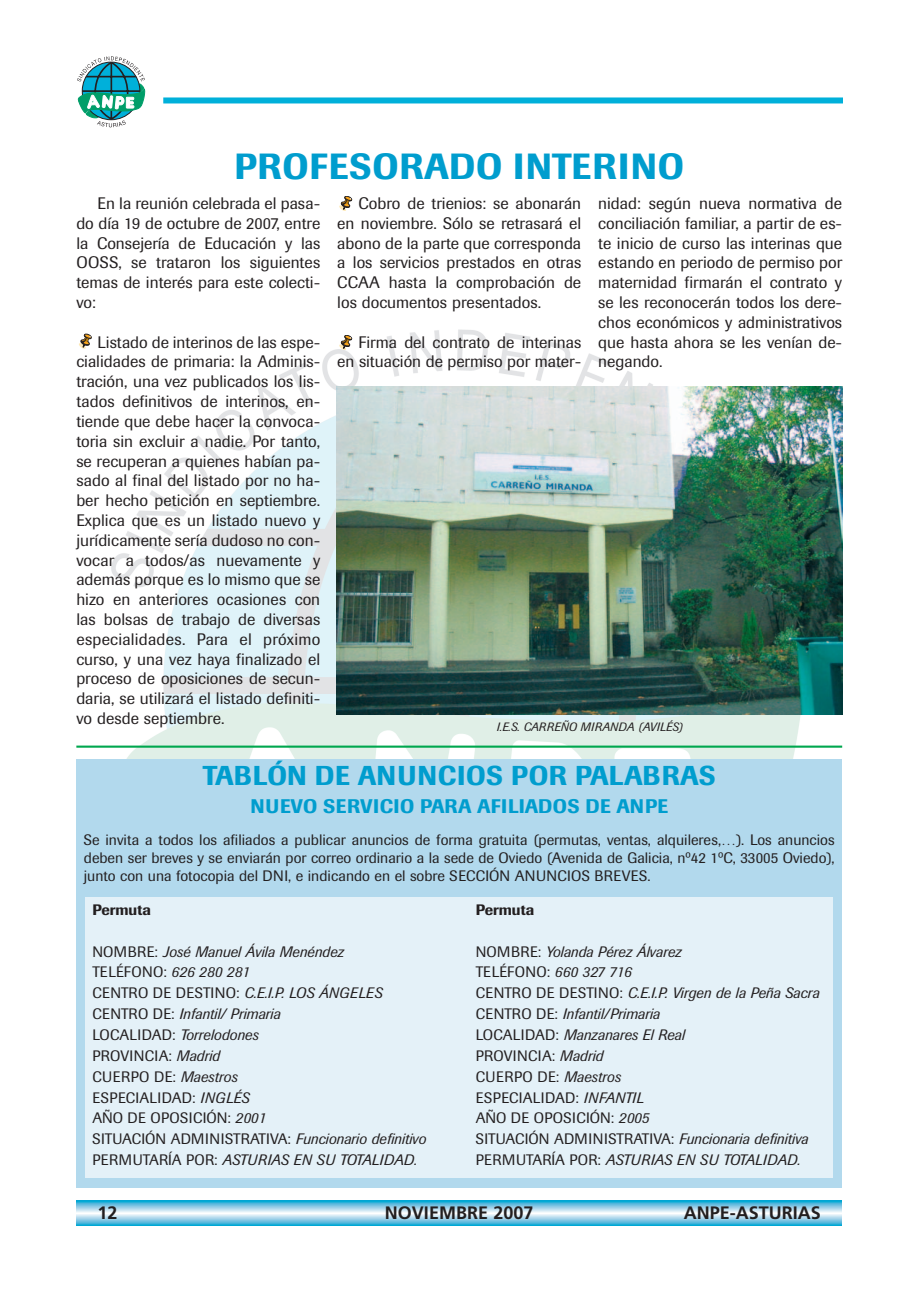
<style>
.page{position:relative;width:919px;height:1289px;background:#fff}
.page>*{position:absolute;margin:0;border:0;box-sizing:border-box;transform-origin:0 0}
.t1{font:500 36px "Imago";letter-spacing:.02em;color:#009dce}
.t2{font:500 27px "Imago";letter-spacing:.02em;color:#009dce}
.t3{font:500 19.5px "Imago";letter-spacing:.02em;color:#009dce}
.t4{font:700 18px "Frutiger LT Std";color:#231f20}
.t5{font:16.5px/19.8px "Imago";color:#231f20;text-align:justify}
.t6{font:italic 15px/20.9px "Imago";color:#231f20}
.t7{font:15px/18px "Imago";color:#231f20;text-align:justify}
.t8{font:500 15px "Imago";color:#231f20}
.t9{font:italic 12px "Imago";color:#231f20}
.s1{font-style:normal}
</style>
<div class="page">
<img style="left:106px;top:329px;width:706px;height:429px">
<div style="left:76px;top:1200px;width:766px;height:25px;background:#00a7d4"></div>
<svg style="left:76px;top:1223px;width:766px;height:1px"></svg>
<svg style="left:76px;top:1202px;width:766px;height:21px;background:#40b4db"></svg>
<div style="left:76px;top:1203px;width:766px;height:19px;background:#6cbee0"></div>
<div style="left:76px;top:1203px;width:766px;height:18px;background:#50b5db"></div>
<svg style="left:76px;top:1204px;width:766px;height:17px;background:#71c0e1"></svg>
<svg style="left:76px;top:1205px;width:766px;height:15px;background:#85c7e4"></svg>
<svg style="left:76px;top:1206px;width:766px;height:13px;background:#99cfe8"></svg>
<svg style="left:76px;top:1207px;width:766px;height:11px;background:#a9d5eb"></svg>
<svg style="left:76px;top:1208px;width:766px;height:9px;background:#bbddef"></svg>
<svg style="left:76px;top:1209px;width:766px;height:7px;background:#cde6f3"></svg>
<svg style="left:76px;top:1210px;width:766px;height:5px;background:#dfeef7"></svg>
<hr style="left:76px;top:1211px;width:766px;height:3px;background:#edf5fa">
<hr style="left:76px;top:1212px;width:766px;height:1px;background:#fff">
<div style="left:163px;top:97px;width:679px;height:6px;background:#00b0da"></div>
<svg style="left:77px;top:56px;width:68px;height:71px"></svg>
<div style="left:76px;top:758px;width:766px;height:429px;background:#b2d9ed"></div>
<hr style="left:76px;top:745px;width:766px;height:2px;background:#00a74e">
<img style="left:336px;top:386px;width:506px;height:328px">
<svg style="left:79px;top:334px;width:13px;height:14px"></svg>
<svg style="left:339px;top:335px;width:13px;height:15px"></svg>
<svg style="left:339px;top:196px;width:13px;height:15px"></svg>
<div style="left:85px;top:896px;width:747px;height:281px;background:#e4f1f8"></div>
<h1 class="t1" style="left:234px;top:154px;width:451px">PROFESORADO INTERINO</h1>
<p class="t5" style="left:76px;top:195px;width:245px;text-indent:21px">En la reunión celebrada el pasa&shy;do día 19 de octubre de 2007, entre la Consejería de Educación y las OOSS, se trataron los siguientes temas de interés para este colecti&shy;vo:</p>
<p class="t5" style="left:76px;top:333px;width:245px;text-indent:21px">Listado de interinos de las espe&shy;cialidades de primaria: la Adminis&shy;tración, una vez publicados los lis&shy;tados definitivos de interinos, en&shy;tiende que debe hacer la convoca&shy;toria sin excluir a nadie. Por tanto, se recuperan a quienes habían pa&shy;sado al final del listado por no ha&shy;ber hecho petición en septiembre.<br>Explica que es un listado nuevo y jurídicamente sería dudoso no con&shy;vocar a todos/as nuevamente y además porque es lo mismo que se hizo en anteriores ocasiones con las bolsas de trabajo de diversas especialidades. Para el próximo curso, y una vez haya finalizado el proceso de oposiciones de secun&shy;daria, se utilizará el listado definiti&shy;vo desde septiembre.</p>
<p class="t5" style="left:337px;top:195px;width:245px;text-indent:21px">Cobro de trienios: se abonarán en noviembre. Sólo se retrasará el abono de la parte que corresponda a los servicios prestados en otras CCAA hasta la comprobación de los documentos presentados.</p>
<p class="t5" style="left:337px;top:333px;width:245px;text-align:right">Firma del contrato de interinas en situación de permiso por mater-</p>
<p class="t5" style="left:598px;top:195px;width:245px">nidad: según nueva normativa de conciliación familiar, a partir de es&shy;te inicio de curso las interinas que estando en periodo de permiso por maternidad firmarán el contrato y se les reconocerán todos los dere&shy;chos económicos y administrativos que hasta ahora se les venían de&shy;negando.</p>
<p class="t9" style="left:496px;top:722px;width:188px">I.E.S. CARREÑO MIRANDA (AVILÉS)</p>
<h2 class="t2" style="left:203px;top:766px;width:514px">TABLÓN DE ANUNCIOS POR PALABRAS</h2>
<p class="t3" style="left:250px;top:798px;width:419px">NUEVO SERVICIO PARA AFILIADOS DE ANPE</p>
<p class="t7" style="left:84px;top:832px;width:752px">Se invita a todos los afiliados a publicar anuncios de forma gratuita (permutas, ventas, alquileres,…). Los anuncios deben ser breves y se enviarán por correo ordinario a la sede de Oviedo (Avenida de Galicia, nº42 1ºC, 33005 Oviedo), junto con una fotocopia del DNI, e indicando en el sobre SECCIÓN ANUNCIOS BREVES.</p>
<p class="t8" style="left:92px;top:904px;width:60px">Permuta</p>
<p class="t6" style="left:92px;top:942px;width:335px"><span class="s1">NOMBRE:</span> José Manuel Ávila Menéndez<br><span class="s1">TELÉFONO:</span> 626 280 281<br><span class="s1">CENTRO DE DESTINO:</span> C.E.I.P. LOS ÁNGELES<br><span class="s1">CENTRO DE:</span> Infantil/ Primaria<br><span class="s1">LOCALIDAD:</span> Torrelodones<br><span class="s1">PROVINCIA:</span> Madrid<br><span class="s1">CUERPO DE:</span> Maestros<br><span class="s1">ESPECIALIDAD:</span> INGLÉS<br><span class="s1">AÑO DE OPOSICIÓN:</span> 2001<br><span class="s1">SITUACIÓN ADMINISTRATIVA:</span> Funcionario definitivo<br><span class="s1">PERMUTARÍA POR:</span> ASTURIAS EN SU TOTALIDAD.</p>
<p class="t8" style="left:475px;top:904px;width:60px">Permuta</p>
<p class="t6" style="left:475px;top:942px;width:345px"><span class="s1">NOMBRE:</span> Yolanda Pérez Álvarez<br><span class="s1">TELÉFONO:</span> 660 327 716<br><span class="s1">CENTRO DE DESTINO:</span> C.E.I.P. Virgen de la Peña Sacra<br><span class="s1">CENTRO DE:</span> Infantil/Primaria<br><span class="s1">LOCALIDAD:</span> Manzanares El Real<br><span class="s1">PROVINCIA:</span> Madrid<br><span class="s1">CUERPO DE:</span> Maestros<br><span class="s1">ESPECIALIDAD:</span> INFANTIL<br><span class="s1">AÑO DE OPOSICIÓN:</span> 2005<br><span class="s1">SITUACIÓN ADMINISTRATIVA:</span> Funcionaria definitiva<br><span class="s1">PERMUTARÍA POR:</span> ASTURIAS EN SU TOTALIDAD.</p>
<p class="t4" style="left:98px;top:1205px;width:22px">12</p>
<p class="t4" style="left:385px;top:1205px;width:150px">NOVIEMBRE 2007</p>
<p class="t4" style="left:683px;top:1205px;width:138px">ANPE-ASTURIAS</p>
</div>
